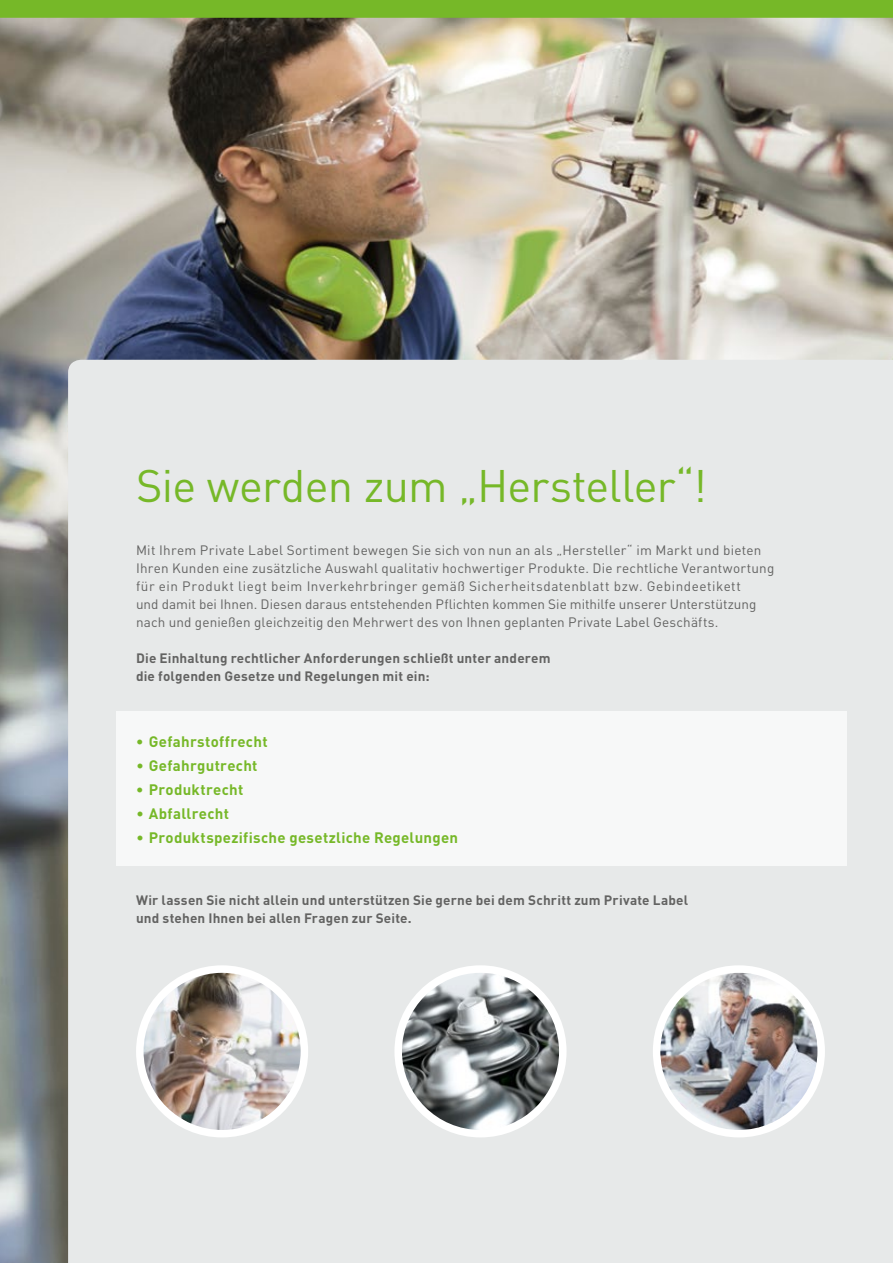
<style>
.page{position:relative;width:893px;height:1263px;background:#fff}
.page>*{position:absolute;margin:0;border:0;box-sizing:border-box;transform-origin:0 0}
.t1{font:45px "DINOT";letter-spacing:-.02em;color:#76b828}
.t2{font:700 15px "DINOT";letter-spacing:.02em;color:#76b828}
.t3{font:13.5px/18px "DINOT";letter-spacing:.015em;color:#636362}
.t4{font:700 13.5px/18px "DINOT";letter-spacing:.01em;color:#636362}
.s1{font-weight:400}
</style>
<div class="page">
<img style="left:0;top:49px;width:893px;height:1214px">
<div style="left:68px;top:360px;width:825px;height:903px;background:#e7e9e9"></div>
<div style="left:116px;top:711px;width:730px;height:154px;background:#f7f8f8"></div>
<svg style="left:0;top:0;width:893px;height:49px"></svg>
<img style="left:398px;top:969px;width:165px;height:165px;border-radius:82px">
<div style="left:394px;top:965px;width:173px;height:172px;border:8px solid #fff;border-radius:50%"></div>
<img style="left:140px;top:969px;width:164px;height:165px;border-radius:82px">
<div style="left:136px;top:965px;width:172px;height:172px;border:8px solid #fff;border-radius:50%"></div>
<img style="left:657px;top:969px;width:164px;height:165px;border-radius:82px">
<div style="left:653px;top:965px;width:172px;height:172px;border:8px solid #fff;border-radius:50%"></div>
<h1 class="t1" style="left:136px;top:458px;width:572px">Sie werden zum „Hersteller“!</h1>
<p class="t3" style="left:136px;top:541px;width:640px">Mit Ihrem Private Label Sortiment bewegen Sie sich von nun an als „Hersteller“ im Markt und bieten Ihren Kunden eine zusätzliche Auswahl qualitativ hochwertiger Produkte. Die rechtliche Verantwortung für ein Produkt liegt beim Inverkehrbringer gemäß Sicherheitsdatenblatt bzw. Gebindeetikett<br>und damit bei Ihnen. Diesen daraus entstehenden Pflichten kommen Sie mithilfe unserer Unterstützung nach und genießen gleichzeitig den Mehrwert des von Ihnen geplanten Private Label Geschäfts.</p>
<p class="t4" style="left:136px;top:649px;width:416px">Die Einhaltung rechtlicher Anforderungen schließt unter anderem die folgenden Gesetze und Regelungen mit ein:</p>
<p class="t2" style="left:136px;top:731px;width:133px">• Gefahrstoffrecht</p>
<p class="t2" style="left:136px;top:755px;width:123px"><span class="s1">•</span> Gefahrgutrecht</p>
<p class="t2" style="left:136px;top:779px;width:109px">• Produktrecht</p>
<p class="t2" style="left:136px;top:803px;width:94px"><span class="s1">•</span> Abfallrecht</p>
<p class="t2" style="left:136px;top:827px;width:324px"><span class="s1">•</span> Produktspezifische gesetzliche Regelungen</p>
<p class="t4" style="left:136px;top:891px;width:554px">Wir lassen Sie nicht allein und unterstützen Sie gerne bei dem Schritt zum Private Label und stehen Ihnen bei allen Fragen zur Seite.</p>
</div>
